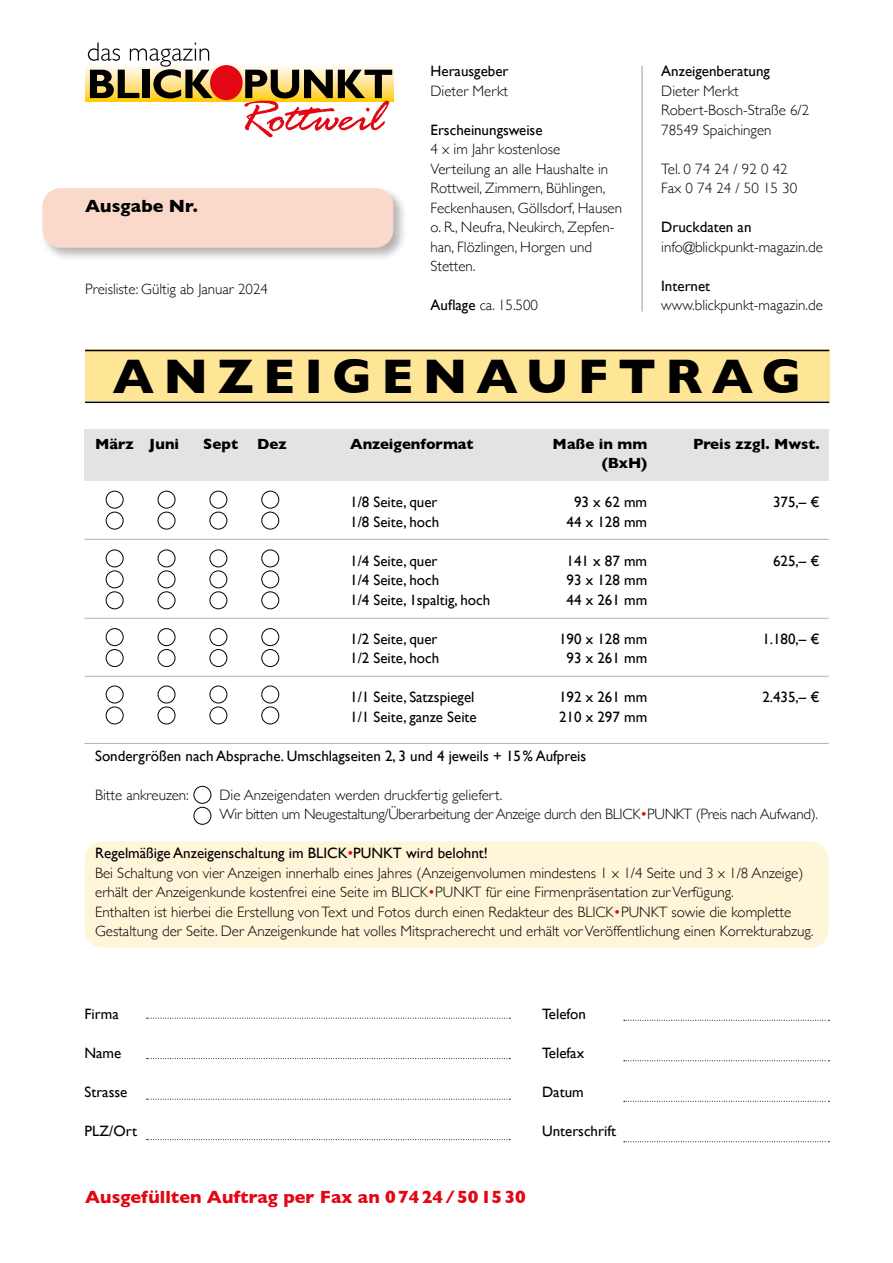
<style>
.page{position:relative;width:893px;height:1263px;background:#fff}
.page>*{position:absolute;margin:0;border:0;box-sizing:border-box;transform-origin:0 0}
.t1{font:700 49.5px "Gill Sans";letter-spacing:.19em;color:#000}
.t2{font:700 18px "Gill Sans";color:#e30613}
.t3{font:700 18px "Gill Sans";color:#000}
.t4{font:300 15px/19.5px "Gill Sans";color:#000}
.t5{font:15px "Gill Sans";color:#000}
.t6{font:300 15px/19.5px "Gill Sans";letter-spacing:-.02em;color:#000}
.t7{font:700 15px "Gill Sans";color:#000}
.s1{font-weight:400}
.s2{color:#e30613}
.s3{font-weight:400;color:#e30613}
</style>
<div class="page">
<div style="left:41px;top:186px;width:367px;height:75px;background:#000;opacity:.3"></div>
<div style="left:43px;top:188px;width:350px;height:60px;background:#fbd9ca;border-radius:18px"></div>
<svg style="left:85px;top:65px;width:308px;height:37px"></svg>
<div style="left:210px;top:65px;width:33px;height:35px;background:#e30613;border-radius:50%"></div>
<svg style="left:88px;top:43px;width:125px;height:55px"></svg>
<svg style="left:244px;top:70px;width:148px;height:67px"></svg>
<hr style="left:642px;top:66px;width:1px;height:245px;background:#9d9d9c">
<div style="left:85px;top:841px;width:744px;height:106px;background:#fff5d8;border-radius:18px"></div>
<div style="left:194px;top:786px;width:17px;height:18px;border:1px solid #000;border-radius:50%"></div>
<div style="left:194px;top:807px;width:17px;height:18px;border:1px solid #000;border-radius:50%"></div>
<div style="left:85px;top:430px;width:744px;height:51px;background:#e3e3e3"></div>
<hr style="left:85px;top:539px;width:744px;height:1px;background:#b3b2b2">
<hr style="left:85px;top:618px;width:744px;height:1px;background:#b3b2b2">
<hr style="left:85px;top:676px;width:744px;height:1px;background:#b3b2b2">
<div style="left:106px;top:491px;width:18px;height:17px;border:1px solid #000;border-radius:50%"></div>
<div style="left:106px;top:512px;width:18px;height:17px;border:1px solid #000;border-radius:50%"></div>
<div style="left:158px;top:491px;width:17px;height:17px;border:1px solid #000;border-radius:50%"></div>
<div style="left:158px;top:512px;width:17px;height:17px;border:1px solid #000;border-radius:50%"></div>
<div style="left:210px;top:491px;width:17px;height:17px;border:1px solid #000;border-radius:50%"></div>
<div style="left:210px;top:512px;width:17px;height:17px;border:1px solid #000;border-radius:50%"></div>
<div style="left:261px;top:491px;width:18px;height:17px;border:1px solid #000;border-radius:50%"></div>
<div style="left:261px;top:512px;width:18px;height:17px;border:1px solid #000;border-radius:50%"></div>
<div style="left:106px;top:549px;width:18px;height:18px;border:1px solid #000;border-radius:50%"></div>
<div style="left:106px;top:570px;width:18px;height:18px;border:1px solid #000;border-radius:50%"></div>
<div style="left:158px;top:549px;width:17px;height:18px;border:1px solid #000;border-radius:50%"></div>
<div style="left:158px;top:570px;width:17px;height:18px;border:1px solid #000;border-radius:50%"></div>
<div style="left:210px;top:549px;width:17px;height:18px;border:1px solid #000;border-radius:50%"></div>
<div style="left:210px;top:570px;width:17px;height:18px;border:1px solid #000;border-radius:50%"></div>
<div style="left:261px;top:549px;width:18px;height:18px;border:1px solid #000;border-radius:50%"></div>
<div style="left:261px;top:570px;width:18px;height:18px;border:1px solid #000;border-radius:50%"></div>
<div style="left:106px;top:628px;width:18px;height:18px;border:1px solid #000;border-radius:50%"></div>
<div style="left:106px;top:649px;width:18px;height:18px;border:1px solid #000;border-radius:50%"></div>
<div style="left:158px;top:628px;width:17px;height:18px;border:1px solid #000;border-radius:50%"></div>
<div style="left:158px;top:649px;width:17px;height:18px;border:1px solid #000;border-radius:50%"></div>
<div style="left:210px;top:628px;width:17px;height:18px;border:1px solid #000;border-radius:50%"></div>
<div style="left:210px;top:649px;width:17px;height:18px;border:1px solid #000;border-radius:50%"></div>
<div style="left:261px;top:628px;width:18px;height:18px;border:1px solid #000;border-radius:50%"></div>
<div style="left:261px;top:649px;width:18px;height:18px;border:1px solid #000;border-radius:50%"></div>
<div style="left:106px;top:686px;width:18px;height:17px;border:1px solid #000;border-radius:50%"></div>
<div style="left:106px;top:706px;width:18px;height:18px;border:1px solid #000;border-radius:50%"></div>
<div style="left:158px;top:686px;width:17px;height:17px;border:1px solid #000;border-radius:50%"></div>
<div style="left:158px;top:706px;width:17px;height:18px;border:1px solid #000;border-radius:50%"></div>
<div style="left:210px;top:686px;width:17px;height:17px;border:1px solid #000;border-radius:50%"></div>
<div style="left:210px;top:706px;width:17px;height:18px;border:1px solid #000;border-radius:50%"></div>
<div style="left:261px;top:686px;width:18px;height:17px;border:1px solid #000;border-radius:50%"></div>
<div style="left:261px;top:706px;width:18px;height:18px;border:1px solid #000;border-radius:50%"></div>
<div style="left:106px;top:591px;width:18px;height:18px;border:1px solid #000;border-radius:50%"></div>
<div style="left:158px;top:591px;width:17px;height:18px;border:1px solid #000;border-radius:50%"></div>
<div style="left:210px;top:591px;width:17px;height:18px;border:1px solid #000;border-radius:50%"></div>
<div style="left:261px;top:591px;width:18px;height:18px;border:1px solid #000;border-radius:50%"></div>
<hr style="left:85px;top:743px;width:744px;height:1px;background:#b3b2b2">
<svg style="left:147px;top:1139px;width:363px;height:1px"></svg>
<svg style="left:147px;top:1058px;width:363px;height:1px"></svg>
<svg style="left:147px;top:1099px;width:363px;height:1px"></svg>
<svg style="left:147px;top:1018px;width:363px;height:1px"></svg>
<svg style="left:624px;top:1141px;width:205px;height:1px"></svg>
<svg style="left:624px;top:1060px;width:205px;height:1px"></svg>
<svg style="left:624px;top:1101px;width:205px;height:1px"></svg>
<svg style="left:624px;top:1020px;width:205px;height:1px"></svg>
<div style="left:85px;top:350px;width:744px;height:51px;background:#ffe596"></div>
<hr style="left:85px;top:350px;width:744px;height:1px;background:#000">
<hr style="left:85px;top:401px;width:744px;height:2px;background:#000">
<p class="t3" style="left:85px;top:192px;width:114px">Ausgabe Nr.</p>
<p class="t4" style="left:85px;top:278px;width:184px">Preisliste: Gültig ab Januar 2024</p>
<p class="t5" style="left:431px;top:62px;width:79px">Herausgeber</p>
<p class="t4" style="left:431px;top:80px;width:79px">Dieter Merkt</p>
<p class="t5" style="left:431px;top:121px;width:114px">Erscheinungsweise</p>
<p class="t4" style="left:431px;top:139px;width:193px">4 x im Jahr kostenlose<br>Verteilung an alle Haushalte in<br>Rottweil, Zimmern, Bühlingen,<br>Feckenhausen, Göllsdorf, Hausen o. R., Neufra, Neukirch, Zepfen&shy;han, Flözlingen, Horgen und<br>Stetten.</p>
<p class="t4" style="left:431px;top:295px;width:109px"><span class="s1">Auflage</span> ca. 15.500</p>
<p class="t5" style="left:661px;top:62px;width:110px">Anzeigenberatung</p>
<p class="t4" style="left:661px;top:80px;width:150px">Dieter Merkt<br>Robert-Bosch-Straße 6/2<br>78549 Spaichingen</p>
<p class="t4" style="left:661px;top:158px;width:138px">Tel. 0 74 24 / 92 0 42<br>Fax 0 74 24 / 50 15 30</p>
<p class="t5" style="left:661px;top:218px;width:92px">Druckdaten an</p>
<p class="t4" style="left:661px;top:236px;width:163px">info@blickpunkt-magazin.de</p>
<p class="t5" style="left:661px;top:277px;width:51px">Internet</p>
<p class="t4" style="left:661px;top:295px;width:163px">www.blickpunkt-magazin.de</p>
<h1 class="t1" style="left:113px;top:337px;width:690px">ANZEIGENAUFTRAG</h1>
<p class="t7" style="left:95px;top:432px;width:86px">März Juni</p>
<p class="t7" style="left:203px;top:432px;width:36px">Sept</p>
<p class="t7" style="left:257px;top:432px;width:31px">Dez</p>
<p class="t7" style="left:350px;top:432px;width:125px">Anzeigenformat</p>
<p class="t7" style="left:553px;top:432px;width:96px">Maße in mm</p>
<p class="t7" style="left:693px;top:432px;width:128px">Preis zzgl. Mwst.</p>
<p class="t7" style="left:602px;top:451px;width:47px">(BxH)</p>
<p class="t5" style="left:350px;top:493px;width:89px">1/8 Seite, quer</p>
<p class="t5" style="left:574px;top:493px;width:75px">93 x 62 mm</p>
<p class="t5" style="left:773px;top:493px;width:48px">375,– €</p>
<p class="t5" style="left:350px;top:513px;width:91px">1/8 Seite, hoch</p>
<p class="t5" style="left:567px;top:513px;width:82px">44 x 128 mm</p>
<p class="t5" style="left:350px;top:552px;width:89px">1/4 Seite, quer</p>
<p class="t5" style="left:567px;top:552px;width:82px">141 x 87 mm</p>
<p class="t5" style="left:773px;top:552px;width:48px">625,– €</p>
<p class="t5" style="left:350px;top:571px;width:91px">1/4 Seite, hoch</p>
<p class="t5" style="left:567px;top:571px;width:82px">93 x 128 mm</p>
<p class="t5" style="left:350px;top:591px;width:142px">1/4 Seite, 1spaltig, hoch</p>
<p class="t5" style="left:567px;top:591px;width:82px">44 x 261 mm</p>
<p class="t5" style="left:350px;top:630px;width:89px">1/2 Seite, quer</p>
<p class="t5" style="left:559px;top:630px;width:90px">190 x 128 mm</p>
<p class="t5" style="left:762px;top:630px;width:59px">1.180,– €</p>
<p class="t5" style="left:350px;top:649px;width:91px">1/2 Seite, hoch</p>
<p class="t5" style="left:567px;top:649px;width:82px">93 x 261 mm</p>
<p class="t5" style="left:350px;top:688px;width:126px">1/1 Seite, Satzspiegel</p>
<p class="t5" style="left:559px;top:688px;width:90px">192 x 261 mm</p>
<p class="t5" style="left:762px;top:688px;width:59px">2.435,– €</p>
<p class="t5" style="left:350px;top:708px;width:128px">1/1 Seite, ganze Seite</p>
<p class="t5" style="left:559px;top:708px;width:90px">210 x 297 mm</p>
<p class="t5" style="left:95px;top:747px;width:493px">Sondergrößen nach Absprache. Umschlagseiten 2, 3 und 4 jeweils + 15% Aufpreis</p>
<p class="t4" style="left:95px;top:784px;width:95px">Bitte ankreuzen:</p>
<p class="t6" style="left:219px;top:784px;width:600px">Die Anzeigendaten werden druckfertig geliefert.<br>Wir bitten um Neugestaltung/Überarbeitung der Anzeige durch den BLICK<span class="s2">•</span>PUNKT (Preis nach Aufwand).</p>
<p class="t4" style="left:95px;top:843px;width:720px"><span class="s1">Regelmäßige Anzeigenschaltung im BLICK</span><span class="s3">•</span><span class="s1">PUNKT wird belohnt!<br></span>Bei Schaltung von vier Anzeigen innerhalb eines Jahres (Anzeigenvolumen mindestens 1 x 1/4 Seite und 3 x 1/8 Anzeige) erhält der Anzeigenkunde kostenfrei eine Seite im BLICK<span class="s2">•</span>PUNKT für eine Firmenpräsentation zur Verfügung.<br>Enthalten ist hierbei die Erstellung von Text und Fotos durch einen Redakteur des BLICK<span class="s2">•</span>PUNKT sowie die komplette Gestaltung der Seite. Der Anzeigenkunde hat volles Mitspracherecht und erhält vor Veröffentlichung einen Korrekturabzug.</p>
<p class="t5" style="left:85px;top:1005px;width:36px">Firma</p>
<p class="t5" style="left:542px;top:1005px;width:45px">Telefon</p>
<p class="t5" style="left:85px;top:1044px;width:38px">Name</p>
<p class="t5" style="left:542px;top:1044px;width:44px">Telefax</p>
<p class="t5" style="left:85px;top:1083px;width:44px">Strasse</p>
<p class="t5" style="left:542px;top:1083px;width:43px">Datum</p>
<p class="t5" style="left:85px;top:1122px;width:54px">PLZ/Ort</p>
<p class="t5" style="left:542px;top:1122px;width:76px">Unterschrift</p>
<p class="t2" style="left:85px;top:1183px;width:442px">Ausgefüllten Auftrag per Fax an 07424/501530</p>
</div>
